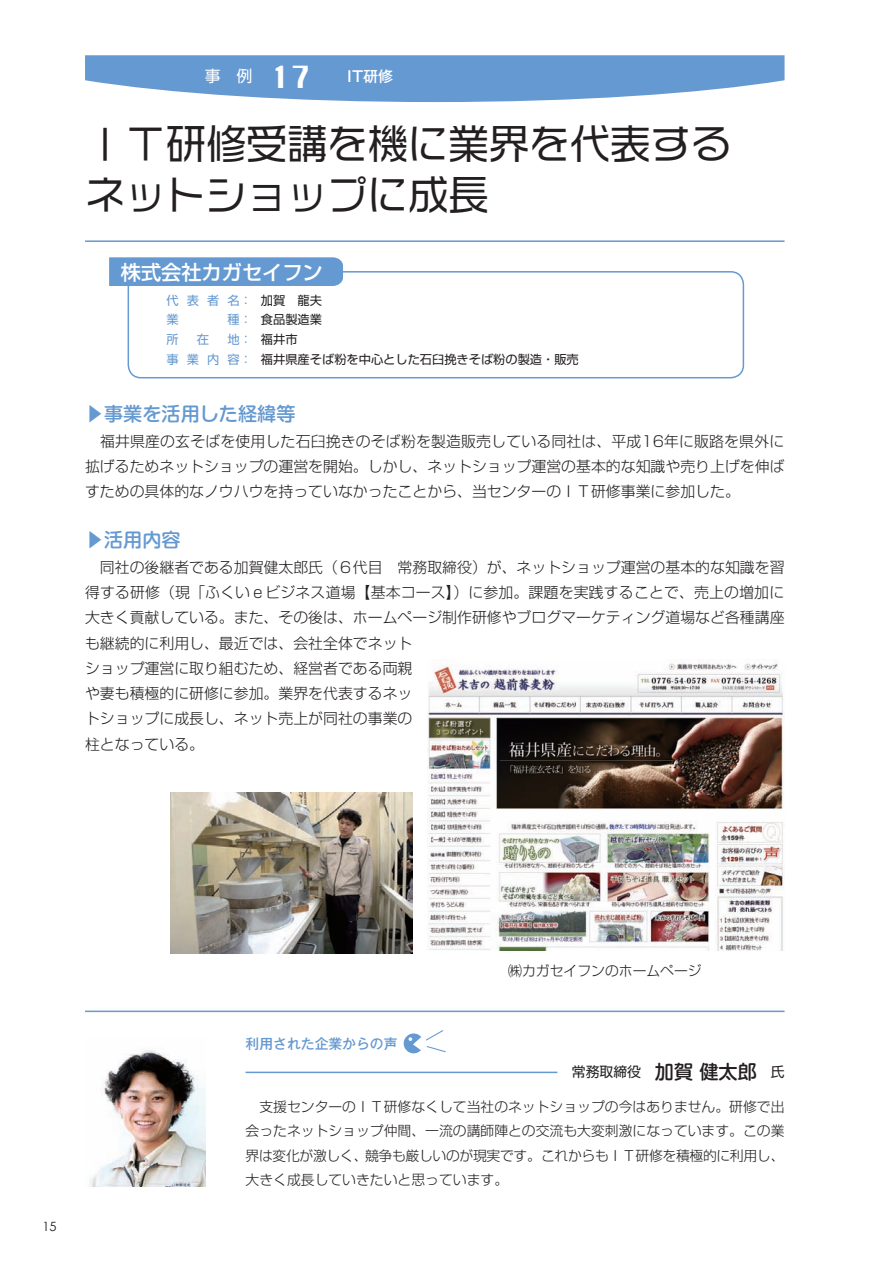
<style>
.page{position:relative;width:893px;height:1263px;background:#fff}
.page>*{position:absolute;margin:0;border:0;box-sizing:border-box;transform-origin:0 0}
.t1{font:500 40.35px/50.7px "Logo G Std";color:#231f20}
.t2{font:500 20.25px "Shin Go Pro";color:#fff}
.t3{font:500 19.2px "Shin M Go Pro";color:#6599d1}
.t4{font:15.9px "Shin M Go Pro";color:#fff}
.t5{font:300 14.85px/25.2px "Shin Go Pro";color:#231f20;text-align:justify}
.t6{font:500 14.85px "Gothic MB101 Pro";color:#fff}
.t7{font:300 13.8px/24.2px "Shin Go Pro";color:#231f20;text-align:justify}
.t8{font:13.8px "Shin Go Pro";color:#231f20}
.t9{font:500 13.8px "Gothic MB101 Pro";color:#6599d1}
.t10{font:12.75px "Century Gothic";color:#231f20}
.t11{font:12.15px/19.6px "Shin Go Pro";color:#231f20}
.t12{font:12.15px/19.6px "Shin Go Pro";letter-spacing:.665em;color:#6599d1}
.s1{font-family:"Chicago";font-size:29.7px}
.s2{font-family:"Shin M Go Pro";font-weight:500;font-size:19.2px}
</style>
<div class="page">
<svg style="left:85px;top:55px;width:699px;height:47px;background:#7ba7d7"></svg>
<hr style="left:85px;top:240px;width:699px;height:2px;background:#6599d1">
<div style="left:128px;top:271px;width:616px;height:107px;border:2px solid #6599d1;border-radius:13px"></div>
<div style="left:109px;top:257px;width:234px;height:29px;background:#6599d1"></div>
<hr style="left:85px;top:1010px;width:699px;height:2px;background:#6599d1">
<svg style="left:404px;top:1030px;width:42px;height:23px"></svg>
<hr style="left:246px;top:1071px;width:311px;height:2px;background:#6599d1">
<img style="left:89px;top:1050px;width:116px;height:136px">
<img style="left:170px;top:793px;width:242px;height:160px">
<img style="left:427px;top:660px;width:357px;height:291px">
<p class="t4" style="left:205px;top:64px;width:107px">事　例 <span class="s1">17</span></p>
<p class="t1" style="left:85px;top:116px;width:648px">ＩＴ研修受講を機に業界を代表するネットショップに成長</p>
<p class="t6" style="left:347px;top:64px;width:47px">IT研修</p>
<p class="t2" style="left:121px;top:256px;width:203px">株式会社カガセイフン</p>
<p class="t12" style="left:166px;top:289px;width:87px">代表者名：業</p>
<p class="t11" style="left:261px;top:289px;width:319px">加賀　龍夫<br>食品製造業<br>福井市<br>福井県産そば粉を中心とした石臼挽きそば粉の製造・販売</p>
<p class="t3" style="left:85px;top:398px;width:212px">▶事業を活用した経緯等</p>
<p class="t5" style="left:85px;top:426px;width:701px">　福井県産の玄そばを使用した石臼挽きのそば粉を製造販売している同社は、平成16年に販路を県外に拡げるためネットショップの運営を開始。しかし、ネットショップ運営の基本的な知識や売り上げを伸ばすための具体的なノウハウを持っていなかったことから、当センターのＩＴ研修事業に参加した。</p>
<p class="t3" style="left:85px;top:524px;width:97px">▶活用内容</p>
<p class="t5" style="left:85px;top:553px;width:701px;text-align:left">　同社の後継者である加賀健太郎氏（６代目　常務取締役）が、ネットショップ運営の基本的な知識を習得する研修（現「ふくいｅビジネス道場【基本コース】）に参加。課題を実践することで、売上の増加に大きく貢献している。また、その後は、ホームページ制作研修やブログマーケティング道場など各種講座も継続的に利用し、最近では、会社全体でネット<br>ショップ運営に取り組むため、経営者である両親<br>や妻も積極的に研修に参加。業界を代表するネッ<br>トショップに成長し、ネット売上が同社の事業の<br>柱となっている。</p>
<p class="t12" style="left:227px;top:308px;width:26px">種：</p>
<p class="t12" style="left:166px;top:328px;width:14px">所</p>
<p class="t12" style="left:197px;top:328px;width:14px">在</p>
<p class="t12" style="left:166px;top:328px;width:87px;text-align:right">地：<br>事業内容：</p>
<p class="t10" style="left:43px;top:1219px;width:7px">15</p>
<p class="t9" style="left:246px;top:1032px;width:154px">利用された企業からの声</p>
<p class="t7" style="left:508px;top:957px;width:195px">㈱カガセイフンのホームページ</p>
<p class="t8" style="left:572px;top:1060px;width:214px">常務取締役　<span class="s2">加賀 健太郎</span>　氏</p>
<p class="t7" style="left:246px;top:1093px;width:540px">　支援センターのＩＴ研修なくして当社のネットショップの今はありません。研修で出会ったネットショップ仲間、一流の講師陣との交流も大変刺激になっています。この業界は変化が激しく、競争も厳しいのが現実です。これからもＩＴ研修を積極的に利用し、大きく成長していきたいと思っています。</p>
</div>
